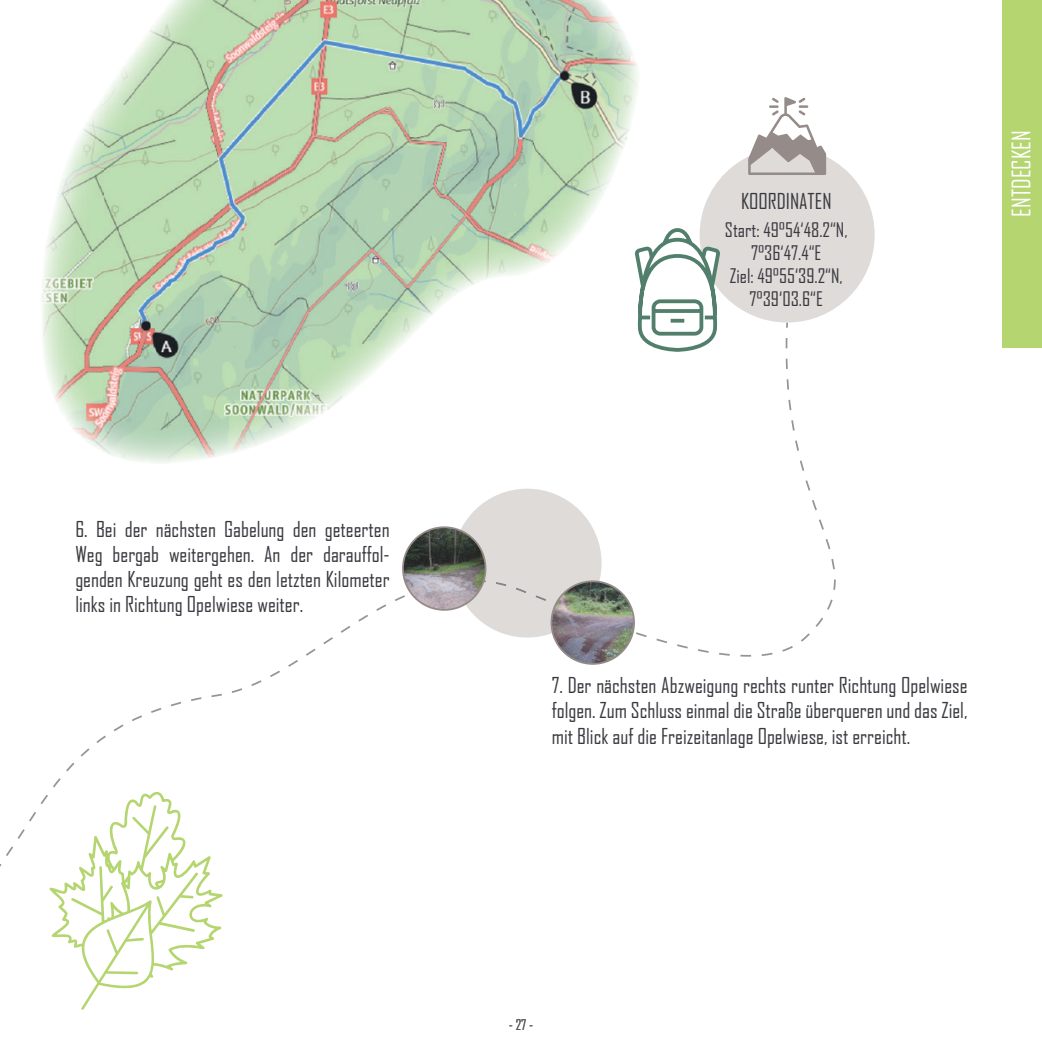
<style>
.page{position:relative;width:1042px;height:1042px;background:#fff}
.page>*{position:absolute;margin:0;border:0;box-sizing:border-box;transform-origin:0 0}
.t1{font:24.5px "Agency FB";color:#fff}
.t2{font:21px/25.2px "Agency FB";color:#393a40;text-align:justify}
.t3{font:19.25px/23.1px "Agency FB";color:#393a40;text-align:center}
.t4{font:14px "Agency FB";color:#57585a}
</style>
<div class="page">
<svg style="left:50px;top:792px;width:173px;height:218px"></svg>
<div style="left:699px;top:147px;width:175px;height:175px;background:#dedbd9;border-radius:50%"></div>
<svg style="left:748px;top:97px;width:78px;height:78px"></svg>
<svg style="left:232px;top:226px;width:641px;height:467px"></svg>
<div style="left:1002px;top:0;width:40px;height:347px;background:#b4d56f"></div>
<img style="left:551px;top:581px;width:83px;height:83px;border-radius:41px">
<div style="left:550px;top:580px;width:85px;height:85px;border:2px solid #958b88;border-radius:50%"></div>
<img style="left:403px;top:527px;width:82px;height:83px;border-radius:39px">
<div style="left:402px;top:526px;width:84px;height:85px;border:2px solid #958b88;border-radius:50%"></div>
<img style="left:104px;top:0;width:363px;height:348px">
<img style="left:466px;top:0;width:174px;height:232px">
<img style="left:43px;top:99px;width:61px;height:351px">
<img style="left:41px;top:285px;width:2px;height:38px">
<img style="left:466px;top:231px;width:115px;height:58px">
<img style="left:103px;top:347px;width:243px;height:118px">
<img style="left:345px;top:347px;width:55px;height:51px">
<p class="t2" style="left:75px;top:516px;width:316px">6. Bei der nächsten Gabelung den geteerten Weg bergab weitergehen. An der darauffol&shy;genden Kreuzung geht es den letzten Kilometer links in Richtung Opelwiese weiter.</p>
<p class="t2" style="left:741px;top:188px;width:92px">KOORDINATEN</p>
<p class="t3" style="left:725px;top:218px;width:124px">Start: 49°54‘48.2“N,<br>7°36‘47.4“E<br>Ziel: 49°55‘39.2“N,<br>7°39‘03.6“E</p>
<p class="t1" style="left:1006px;top:217px;width:88px;rotate:-90deg">ENTDECKEN</p>
<p class="t2" style="left:552px;top:672px;width:417px">7. Der nächsten Abzweigung rechts runter Richtung Opelwiese folgen. Zum Schluss einmal die Straße überqueren und das Ziel, mit Blick auf die Freizeitanlage Opelwiese, ist erreicht.</p>
<p class="t4" style="left:509px;top:1016px;width:26px">- 27 -</p>
</div>
